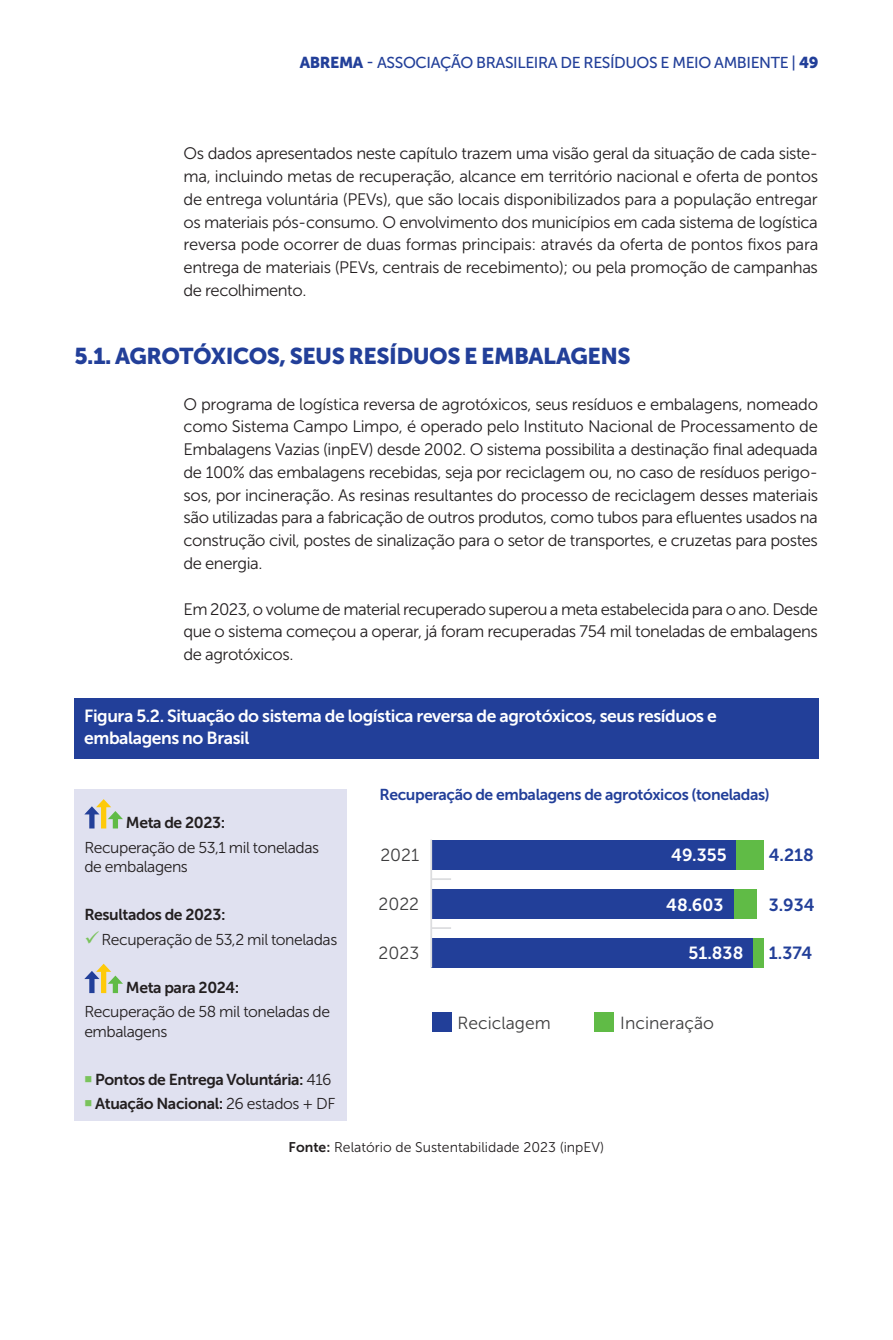
<style>
.page{position:relative;width:893px;height:1340px;background:#fff}
.page>*{position:absolute;margin:0;border:0;box-sizing:border-box;transform-origin:0 0}
.subtitulo{font:22.75px "Museo Sans 900";letter-spacing:-.025em;color:#223f99}
.titulo_figura{font:17.5px/22.8px "Museo Sans 700";letter-spacing:-.025em;color:#fff}
.texto_graficos_e_tabelas{font:17.5px "Museo Sans 300";color:#3e3e3f}
.grafico_numero_branco_bold{font:17.5px "Museo Sans 700";color:#fff}
.grafico_numero_azul_bold{font:17.5px "Museo Sans 700";color:#223f99}
.corpo{font:16.62px/22.8px "Museo Sans 300";letter-spacing:-.025em;color:#231f20;text-align:justify}
.texto_tabela{font:15.75px/19.2px "Museo Sans 300";letter-spacing:-.025em;color:#231f20}
.texto_tabela-2{font:15.75px "Museo Sans 700";letter-spacing:-.025em;color:#231f20}
.t1{font:15.75px "Museo Sans 500";letter-spacing:-.025em;color:#223f99}
.titulo_solto_grafico{font:15.75px "Museo Sans 700";letter-spacing:-.025em;color:#223f99}
.Fonte_grafico{font:14px "Museo Sans 300";color:#231f20}
.s1{font-family:"Museo Sans 900"}
.s2{color:#7ac35c}
.s3{font-family:"Museo Sans 300"}
.s4{font-family:"Museo Sans 700"}
</style>
<div class="page">
<div style="left:74px;top:698px;width:744px;height:60px;background:#223f99"></div>
<div style="left:74px;top:789px;width:273px;height:331px;background:#e0e1f0"></div>
<div style="left:89px;top:813px;width:6px;height:15px;background:#223f99"></div>
<div style="left:101px;top:806px;width:5px;height:22px;background:#feca0a"></div>
<div style="left:113px;top:817px;width:5px;height:11px;background:#60bb46"></div>
<svg style="left:84px;top:799px;width:39px;height:20px"></svg>
<div style="left:89px;top:977px;width:6px;height:16px;background:#223f99"></div>
<div style="left:101px;top:970px;width:5px;height:23px;background:#feca0a"></div>
<div style="left:113px;top:982px;width:5px;height:11px;background:#60bb46"></div>
<svg style="left:84px;top:963px;width:38px;height:20px"></svg>
<div style="left:432px;top:1012px;width:19px;height:20px;background:#223f99"></div>
<div style="left:594px;top:1012px;width:19px;height:20px;background:#60bb46"></div>
<div style="left:432px;top:839px;width:305px;height:30px;background:#223f99"></div>
<div style="left:737px;top:839px;width:27px;height:30px;background:#60bb46"></div>
<div style="left:733px;top:889px;width:23px;height:30px;background:#60bb46"></div>
<div style="left:432px;top:889px;width:301px;height:30px;background:#223f99"></div>
<div style="left:753px;top:937px;width:11px;height:30px;background:#60bb46"></div>
<div style="left:432px;top:937px;width:321px;height:30px;background:#223f99"></div>
<hr style="left:430px;top:839px;width:2px;height:128px;background:#dcdddf">
<hr style="left:431px;top:878px;width:20px;height:2px;background:#dcdddf">
<hr style="left:431px;top:927px;width:20px;height:2px;background:#dcdddf">
<p class="t1" style="left:300px;top:54px;width:520px"><span class="s1">ABREMA</span> - ASSOCIAÇÃO BRASILEIRA DE RESÍDUOS E MEIO AMBIENTE | <span class="s1">49</span></p>
<p class="corpo" style="left:184px;top:142px;width:636px">Os dados apresentados neste capítulo trazem uma visão geral da situação de cada siste&shy;ma, incluindo metas de recuperação, alcance em território nacional e oferta de pontos de entrega voluntária (PEVs), que são locais disponibilizados para a população entregar os materiais pós-consumo. O envolvimento dos municípios em cada sistema de logística reversa pode ocorrer de duas formas principais: através da oferta de pontos fixos para entrega de materiais (PEVs, centrais de recebimento); ou pela promoção de campanhas de recolhimento.</p>
<p class="subtitulo" style="left:74px;top:343px;width:558px">5.1. AGROTÓXICOS, SEUS RESÍDUOS E EMBALAGENS</p>
<p class="corpo" style="left:184px;top:393px;width:636px">O programa de logística reversa de agrotóxicos, seus resíduos e embalagens, nomeado como Sistema Campo Limpo, é operado pelo Instituto Nacional de Processamento de Embalagens Vazias (inpEV) desde 2002. O sistema possibilita a destinação final adequada de 100% das embalagens recebidas, seja por reciclagem ou, no caso de resíduos perigo&shy;sos, por incineração. As resinas resultantes do processo de reciclagem desses materiais são utilizadas para a fabricação de outros produtos, como tubos para efluentes usados na construção civil, postes de sinalização para o setor de transportes, e cruzetas para postes de energia.</p>
<p class="corpo" style="left:184px;top:597px;width:636px">Em 2023, o volume de material recuperado superou a meta estabelecida para o ano. Desde que o sistema começou a operar, já foram recuperadas 754 mil toneladas de embalagens de agrotóxicos.</p>
<p class="titulo_figura" style="left:84px;top:704px;width:634px">Figura 5.2. Situação do sistema de logística reversa de agrotóxicos, seus resíduos e embalagens no Brasil</p>
<p class="titulo_solto_grafico" style="left:379px;top:786px;width:392px">Recuperação de embalagens de agrotóxicos (toneladas)</p>
<p class="texto_tabela-2" style="left:126px;top:814px;width:101px">Meta de 2023:</p>
<p class="texto_tabela" style="left:84px;top:837px;width:236px">Recuperação de 53,1 mil toneladas de embalagens</p>
<p class="texto_tabela-2" style="left:84px;top:906px;width:143px">Resultados de 2023:</p>
<p class="texto_tabela" style="left:84px;top:929px;width:254px"><span class="s2">✓</span> Recuperação de 53,2 mil toneladas</p>
<p class="texto_tabela-2" style="left:126px;top:978px;width:115px">Meta para 2024:</p>
<p class="texto_tabela" style="left:84px;top:1002px;width:247px">Recuperação de 58 mil toneladas de embalagens</p>
<p class="texto_tabela-2" style="left:84px;top:1070px;width:249px"><span class="s2">■</span> Pontos de Entrega Voluntária: <span class="s3">416</span></p>
<p class="texto_tabela-2" style="left:84px;top:1095px;width:253px"><span class="s2">■</span> Atuação Nacional: <span class="s3">26 estados + DF</span></p>
<p class="Fonte_grafico" style="left:289px;top:1139px;width:317px"><span class="s4">Fonte:</span> Relatório de Sustentabilidade 2023 (inpEV)</p>
<p class="grafico_numero_branco_bold" style="left:671px;top:845px;width:57px">49.355</p>
<p class="grafico_numero_branco_bold" style="left:666px;top:895px;width:59px">48.603</p>
<p class="grafico_numero_branco_bold" style="left:689px;top:943px;width:56px">51.838</p>
<p class="texto_graficos_e_tabelas" style="left:380px;top:845px;width:40px">2021</p>
<p class="texto_graficos_e_tabelas" style="left:379px;top:894px;width:42px">2022</p>
<p class="texto_graficos_e_tabelas" style="left:379px;top:943px;width:42px">2023</p>
<p class="texto_graficos_e_tabelas" style="left:457px;top:1013px;width:95px">Reciclagem</p>
<p class="texto_graficos_e_tabelas" style="left:620px;top:1013px;width:95px">Incineração</p>
<p class="grafico_numero_azul_bold" style="left:769px;top:845px;width:46px">4.218</p>
<p class="grafico_numero_azul_bold" style="left:769px;top:895px;width:47px">3.934</p>
<p class="grafico_numero_azul_bold" style="left:769px;top:943px;width:45px">1.374</p>
</div>
